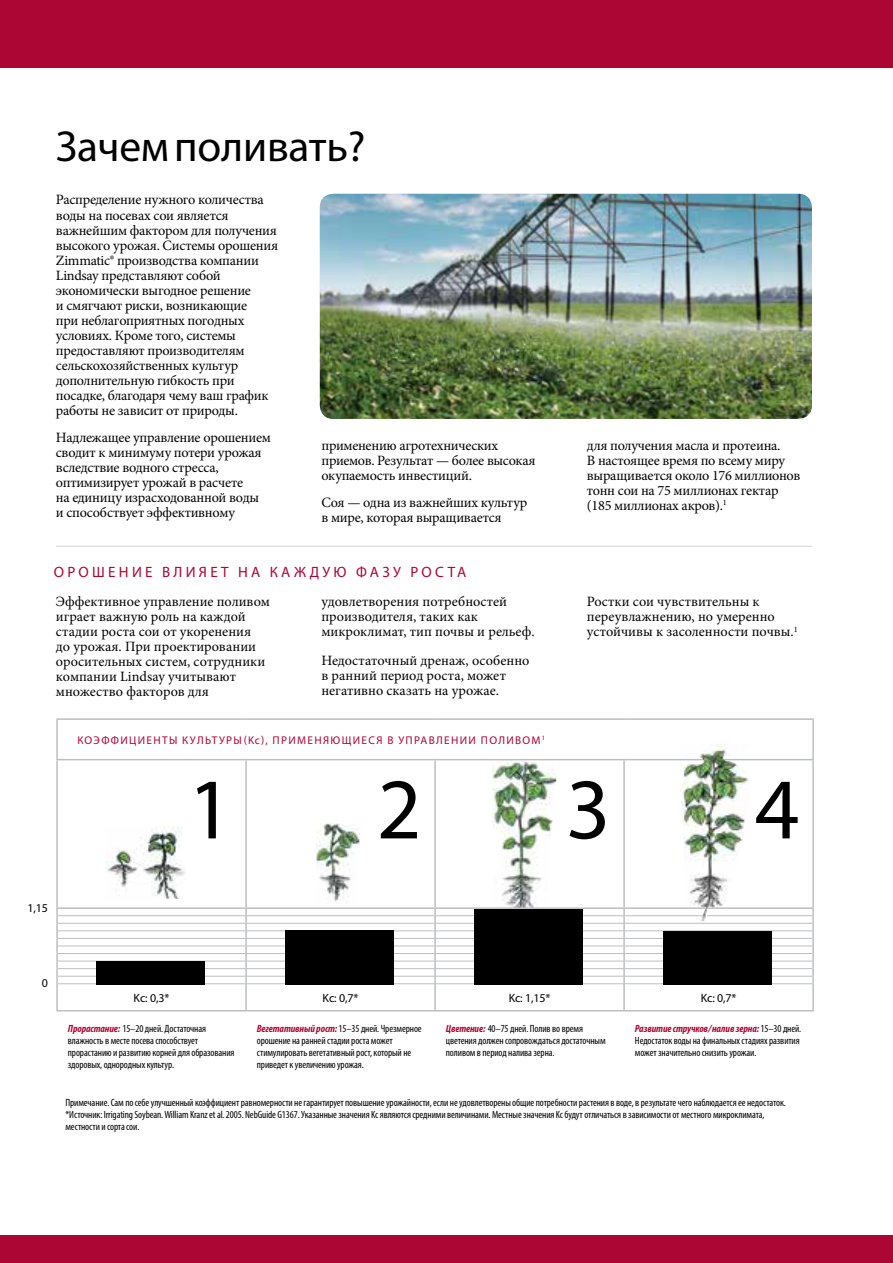
<style>
.page{position:relative;width:893px;height:1263px;background:#fff}
.page>*{position:absolute;margin:0;border:0;box-sizing:border-box;transform-origin:0 0}
.t1{font:87px "Myriad Pro";color:#000}
.t2{font:43.5px "Myriad Pro";letter-spacing:-.005em;color:#000}
.t3{font:15px "Myriad Pro";letter-spacing:.22em;color:#ab0634}
.t4{font:14.25px/15px "Minion Pro";letter-spacing:-.015em;color:#000}
.t5{font:12px "Myriad Pro";letter-spacing:-.01em;color:#000}
.t6{font:11.25px "Myriad Pro";letter-spacing:.12em;color:#ab0634}
.t7{font:condensed 10.5px/12px "Myriad Pro";letter-spacing:-.01em;color:#000}
.s1{font-weight:700;font-style:italic;color:#ab0634}
</style>
<div class="page">
<div style="left:0;top:1236px;width:893px;height:27px;background:#ab0634"></div>
<div style="left:0;top:0;width:893px;height:68px;background:#ab0634"></div>
<hr style="left:56px;top:546px;width:756px;height:1px;background:#d1d3d4">
<img style="left:320px;top:194px;width:492px;height:225px">
<img style="left:492px;top:760px;width:65px;height:147px">
<hr style="left:812px;top:720px;width:2px;height:39px;background:#bcbec0">
<hr style="left:56px;top:718px;width:190px;height:2px;background:#bcbec0">
<hr style="left:56px;top:720px;width:2px;height:39px;background:#bcbec0">
<hr style="left:246px;top:718px;width:189px;height:2px;background:#bcbec0">
<hr style="left:435px;top:718px;width:189px;height:2px;background:#bcbec0">
<hr style="left:624px;top:718px;width:190px;height:2px;background:#bcbec0">
<hr style="left:56px;top:759px;width:190px;height:1px;background:#bcbec0">
<hr style="left:56px;top:760px;width:2px;height:147px;background:#bcbec0">
<hr style="left:246px;top:759px;width:189px;height:1px;background:#bcbec0">
<hr style="left:245px;top:760px;width:2px;height:147px;background:#bcbec0">
<hr style="left:435px;top:759px;width:189px;height:1px;background:#bcbec0">
<hr style="left:434px;top:760px;width:2px;height:147px;background:#bcbec0">
<hr style="left:624px;top:759px;width:190px;height:1px;background:#bcbec0">
<hr style="left:623px;top:760px;width:2px;height:147px;background:#bcbec0">
<hr style="left:812px;top:760px;width:2px;height:147px;background:#bcbec0">
<hr style="left:56px;top:907px;width:190px;height:2px;background:#bcbec0">
<hr style="left:246px;top:907px;width:189px;height:2px;background:#bcbec0">
<hr style="left:435px;top:907px;width:189px;height:2px;background:#bcbec0">
<hr style="left:624px;top:907px;width:190px;height:2px;background:#bcbec0">
<svg style="left:56px;top:909px;width:2px;height:75px"></svg>
<svg style="left:245px;top:909px;width:2px;height:74px"></svg>
<svg style="left:434px;top:909px;width:2px;height:74px"></svg>
<svg style="left:623px;top:909px;width:2px;height:74px"></svg>
<svg style="left:812px;top:909px;width:2px;height:75px"></svg>
<hr style="left:56px;top:984px;width:2px;height:26px;background:#bcbec0">
<hr style="left:245px;top:984px;width:2px;height:26px;background:#bcbec0">
<hr style="left:434px;top:984px;width:2px;height:26px;background:#bcbec0">
<hr style="left:623px;top:984px;width:2px;height:26px;background:#bcbec0">
<hr style="left:812px;top:984px;width:2px;height:26px;background:#bcbec0">
<hr style="left:58px;top:915px;width:188px;height:1px;background:#bcbec0">
<hr style="left:246px;top:915px;width:189px;height:1px;background:#bcbec0">
<hr style="left:435px;top:915px;width:189px;height:1px;background:#bcbec0">
<hr style="left:624px;top:915px;width:188px;height:1px;background:#bcbec0">
<hr style="left:58px;top:923px;width:188px;height:1px;background:#bcbec0">
<hr style="left:246px;top:923px;width:189px;height:1px;background:#bcbec0">
<hr style="left:435px;top:923px;width:189px;height:1px;background:#bcbec0">
<hr style="left:624px;top:923px;width:188px;height:1px;background:#bcbec0">
<hr style="left:58px;top:930px;width:188px;height:1px;background:#bcbec0">
<hr style="left:246px;top:930px;width:189px;height:1px;background:#bcbec0">
<hr style="left:435px;top:930px;width:189px;height:1px;background:#bcbec0">
<hr style="left:624px;top:930px;width:188px;height:1px;background:#bcbec0">
<hr style="left:58px;top:938px;width:188px;height:1px;background:#bcbec0">
<hr style="left:246px;top:938px;width:189px;height:1px;background:#bcbec0">
<hr style="left:435px;top:938px;width:189px;height:1px;background:#bcbec0">
<hr style="left:624px;top:938px;width:188px;height:1px;background:#bcbec0">
<hr style="left:58px;top:946px;width:188px;height:1px;background:#bcbec0">
<hr style="left:246px;top:946px;width:189px;height:1px;background:#bcbec0">
<hr style="left:435px;top:946px;width:189px;height:1px;background:#bcbec0">
<hr style="left:624px;top:946px;width:188px;height:1px;background:#bcbec0">
<hr style="left:58px;top:953px;width:188px;height:1px;background:#bcbec0">
<hr style="left:246px;top:953px;width:189px;height:1px;background:#bcbec0">
<hr style="left:435px;top:953px;width:189px;height:1px;background:#bcbec0">
<hr style="left:624px;top:953px;width:188px;height:1px;background:#bcbec0">
<hr style="left:58px;top:961px;width:188px;height:1px;background:#bcbec0">
<hr style="left:246px;top:961px;width:189px;height:1px;background:#bcbec0">
<hr style="left:435px;top:961px;width:189px;height:1px;background:#bcbec0">
<hr style="left:624px;top:961px;width:188px;height:1px;background:#bcbec0">
<hr style="left:58px;top:968px;width:188px;height:1px;background:#bcbec0">
<hr style="left:246px;top:968px;width:189px;height:1px;background:#bcbec0">
<hr style="left:435px;top:968px;width:189px;height:1px;background:#bcbec0">
<hr style="left:624px;top:968px;width:188px;height:1px;background:#bcbec0">
<hr style="left:58px;top:976px;width:188px;height:1px;background:#bcbec0">
<hr style="left:246px;top:976px;width:189px;height:1px;background:#bcbec0">
<hr style="left:435px;top:976px;width:189px;height:1px;background:#bcbec0">
<hr style="left:624px;top:976px;width:188px;height:1px;background:#bcbec0">
<hr style="left:58px;top:983px;width:188px;height:1px;background:#bcbec0">
<hr style="left:246px;top:983px;width:189px;height:1px;background:#bcbec0">
<hr style="left:435px;top:983px;width:189px;height:1px;background:#bcbec0">
<hr style="left:624px;top:983px;width:188px;height:1px;background:#bcbec0">
<hr style="left:56px;top:1010px;width:190px;height:1px;background:#bcbec0">
<hr style="left:246px;top:1010px;width:189px;height:1px;background:#bcbec0">
<hr style="left:435px;top:1010px;width:189px;height:1px;background:#bcbec0">
<hr style="left:624px;top:1010px;width:190px;height:1px;background:#bcbec0">
<div style="left:97px;top:961px;width:108px;height:23px;background:#000"></div>
<div style="left:286px;top:930px;width:108px;height:54px;background:#000"></div>
<div style="left:475px;top:909px;width:108px;height:75px;background:#000"></div>
<div style="left:664px;top:931px;width:108px;height:53px;background:#000"></div>
<img style="left:105px;top:826px;width:80px;height:73px">
<img style="left:316px;top:823px;width:44px;height:81px">
<img style="left:680px;top:744px;width:70px;height:178px">
<h2 class="t2" style="left:56px;top:120px;width:311px">Зачем поливать?</h2>
<p class="t4" style="left:56px;top:192px;width:224px">Распределение нужного количества воды на посевах сои является важнейшим фактором для получения высокого урожая. Системы орошения<br>Zimmatic® производства компании<br>Lindsay представляют собой экономически выгодное решение<br>и смягчают риски, возникающие<br>при неблагоприятных погодных условиях. Кроме того, системы предоставляют производителям сельскохозяйственных культур дополнительную гибкость при посадке, благодаря чему ваш график работы не зависит от природы.</p>
<p class="t4" style="left:56px;top:430px;width:216px">Надлежащее управление орошением сводит к минимуму потери урожая вследствие водного стресса, оптимизирует урожай в расчете<br>на единицу израсходованной воды<br>и способствует эффективному</p>
<p class="t4" style="left:321px;top:438px;width:216px">применению агротехнических приемов. Результат — более высокая окупаемость инвестиций.</p>
<p class="t4" style="left:321px;top:495px;width:207px">Соя — одна из важнейших культур в мире, которая выращивается</p>
<p class="t3" style="left:54px;top:562px;width:414px">ОРОШЕНИЕ ВЛИЯЕТ НА КАЖДУЮ ФАЗУ РОСТА</p>
<p class="t4" style="left:56px;top:594px;width:216px">Эффективное управление поливом играет важную роль на каждой стадии роста сои от укоренения<br>до урожая. При проектировании оросительных систем, сотрудники компании Lindsay учитывают множество факторов для</p>
<p class="t4" style="left:321px;top:594px;width:215px">удовлетворения потребностей производителя, таких как микроклимат, тип почвы и рельеф.</p>
<p class="t4" style="left:321px;top:653px;width:210px">Недостаточный дренаж, особенно в ранний период роста, может негативно сказать на урожае.</p>
<p class="t4" style="left:587px;top:438px;width:215px">для получения масла и протеина.<br>В настоящее время по всему миру выращивается около 176 миллионов тонн сои на 75 миллионах гектар (185 миллионах акров).<sup>1</sup></p>
<p class="t4" style="left:587px;top:594px;width:212px">Ростки сои чувствительны к переувлажнению, но умеренно устойчивы к засоленности почвы.<sup>1</sup></p>
<p class="t5" style="left:28px;top:900px;width:22px">1,15</p>
<p class="t6" style="left:77px;top:733px;width:469px">КОЭФФИЦИЕНТЫ КУЛЬТУРЫ (Kc), ПРИМЕНЯЮЩИЕСЯ В УПРАВЛЕНИИ ПОЛИВОМ<sup>1</sup></p>
<h1 class="t1" style="left:188px;top:755px;width:46px">1</h1>
<h1 class="t1" style="left:377px;top:755px;width:46px">2</h1>
<h1 class="t1" style="left:566px;top:755px;width:46px">3</h1>
<h1 class="t1" style="left:755px;top:755px;width:46px">4</h1>
<p class="t5" style="left:42px;top:975px;width:8px">0</p>
<p class="t5" style="left:134px;top:990px;width:37px">Kc: 0,3*</p>
<p class="t5" style="left:323px;top:990px;width:37px">Kc: 0,7*</p>
<p class="t5" style="left:509px;top:990px;width:43px">Kc: 1,15*</p>
<p class="t5" style="left:701px;top:990px;width:37px">Kc: 0,7*</p>
<p class="t7" style="left:68px;top:1022px;width:168px"><span class="s1">Прорастание:</span> 15–20 дней. Достаточная влажность в месте посева способствует прорастанию и развитию корней для образования здоровых, однородных культур.</p>
<p class="t7" style="left:257px;top:1022px;width:166px"><span class="s1">Вегетативный рост:</span> 15–35 дней. Чрезмерное орошение на ранней стадии роста может стимулировать вегетативный рост, который не приведет к увеличению урожая.</p>
<p class="t7" style="left:446px;top:1022px;width:161px"><span class="s1">Цветение:</span> 40–75 дней. Полив во время цветения должен сопровождаться достаточным поливом в период налива зерна.</p>
<p class="t7" style="left:635px;top:1022px;width:168px"><span class="s1">Развитие стручков/налив зерна:</span> 15–30 дней.<br>Недостаток воды на финальных стадиях развития может значительно снизить урожаи.</p>
<p class="t7" style="left:65px;top:1097px;width:722px">Примечание. Сам по себе улучшенный коэффициент равномерности не гарантирует повышение урожайности, если не удовлетворены общие потребности растения в воде, в результате чего наблюдается ее недостаток. *Источник: Irrigating Soybean. William Kranz et al. 2005. NebGuide G1367. Указанные значения Kc являются средними величинами. Местные значения Kc будут отличаться в зависимости от местного микроклимата, местности и сорта сои.</p>
</div>
